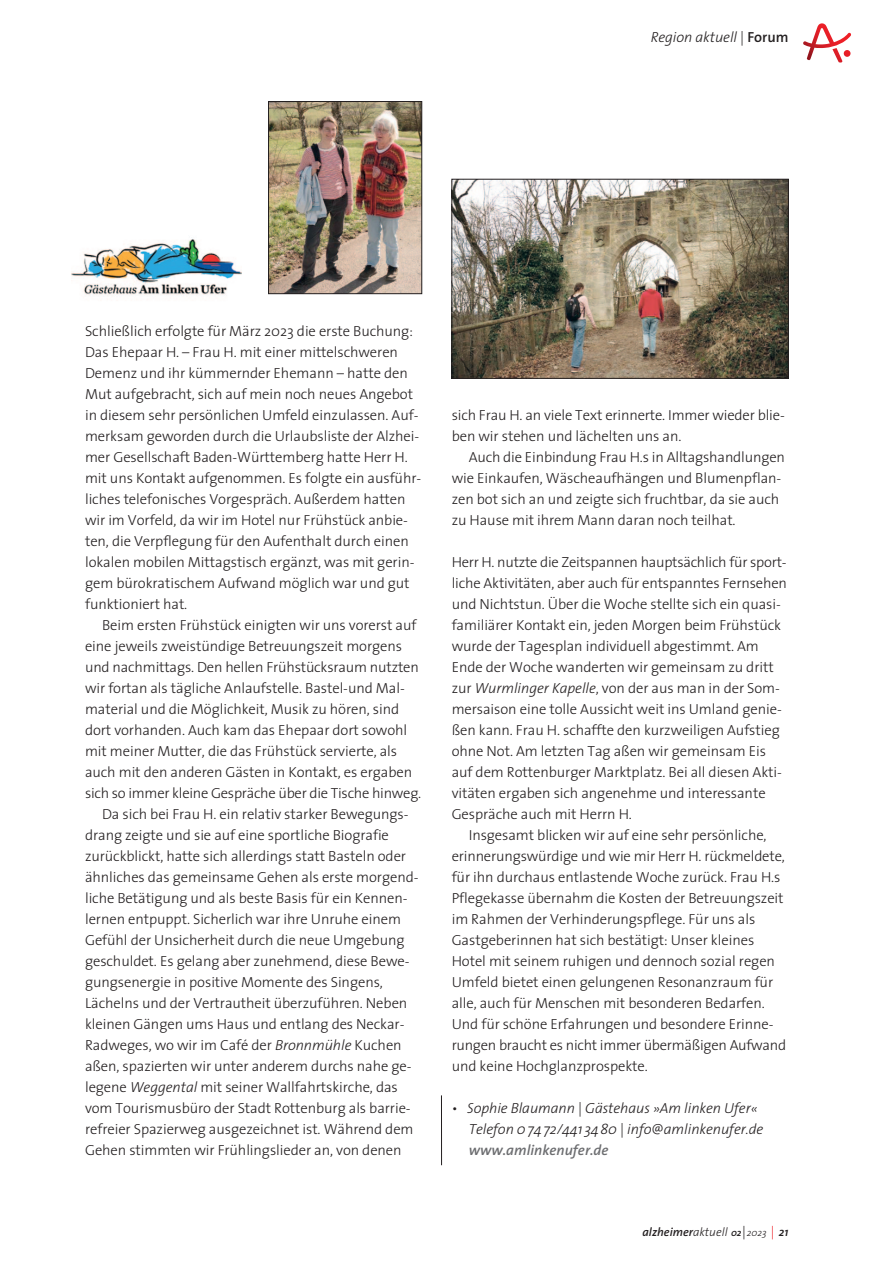
<style>
.page{position:relative;width:893px;height:1263px;background:#fff}
.page>*{position:absolute;margin:0;border:0;box-sizing:border-box;transform-origin:0 0}
.t1{font:300 14.7px/21px "The Sans";letter-spacing:-.005em;color:#231f20}
.t2{font:italic 300 14.7px/21px "The Sans";letter-spacing:-.005em;color:#231f20}
.t3{font:italic 600 12px "The Sans";color:#231f20}
.s1{font-weight:600;font-style:normal}
.s2{font-style:italic}
.s3{font-style:normal}
.s4{font-weight:600;color:#6c6d70}
.s5{font-weight:300}
.s6{font-size:9.9px}
.s7{font-weight:300;font-style:normal;font-size:13.5px}
.s8{font-weight:300;font-size:9.9px}
.s9{font-weight:300;font-style:normal;font-size:13.5px;color:#ee2027}
</style>
<div class="page">
<svg style="left:803px;top:23px;width:48px;height:40px"></svg>
<hr style="left:441px;top:1095px;width:1px;height:70px;background:#231f20">
<img style="left:454px;top:181px;width:333px;height:195px">
<div style="left:452px;top:179px;width:337px;height:199px;border:1px solid #231f20"></div>
<img style="left:270px;top:103px;width:150px;height:189px">
<div style="left:268px;top:101px;width:154px;height:193px;border:1px solid #231f20"></div>
<img style="left:71px;top:239px;width:170px;height:57px">
<p class="t2" style="left:651px;top:28px;width:139px">Region aktuell | <span class="s1">Forum</span></p>
<p class="t1" style="left:85px;top:322px;width:338px">Schließlich erfolgte für März 2023 die erste Buchung:<br>Das Ehepaar H. – Frau H. mit einer mittelschweren Demenz und ihr kümmernder Ehemann – hatte den Mut aufgebracht, sich auf mein noch neues Angebot in diesem sehr persönlichen Umfeld einzulassen. Auf - merksam geworden durch die Urlaubsliste der Alzhei - mer Gesellschaft Baden-Württemberg hatte Herr H. mit uns Kontakt aufgenommen. Es folgte ein ausführ - liches telefonisches Vorgespräch. Außerdem hatten wir im Vorfeld, da wir im Hotel nur Frühstück anbie - ten, die Verpflegung für den Aufenthalt durch einen lokalen mobilen Mittagstisch ergänzt, was mit gerin - gem bürokratischem Aufwand möglich war und gut funktioniert hat.</p>
<p class="t1" style="left:102px;top:616px;width:316px">Beim ersten Frühstück einigten wir uns vorerst auf</p>
<p class="t1" style="left:85px;top:637px;width:319px">eine jeweils zweistündige Betreuungszeit morgens</p>
<p class="t1" style="left:85px;top:658px;width:335px">und nachmittags. Den hellen Frühstücksraum nutz ten</p>
<p class="t1" style="left:85px;top:679px;width:321px">wir fortan als tägliche Anlaufstelle. Bastel-und Mal -</p>
<p class="t1" style="left:85px;top:700px;width:316px">material und die Möglichkeit, Musik zu hören, sind</p>
<p class="t1" style="left:85px;top:721px;width:324px">dort vorhanden. Auch kam das Ehepaar dort sowohl</p>
<p class="t1" style="left:85px;top:742px;width:314px">mit meiner Mutter, die das Frühstück servierte, als</p>
<p class="t1" style="left:85px;top:763px;width:329px">auch mit den anderen Gästen in Kontakt, es ergaben</p>
<p class="t1" style="left:85px;top:784px;width:338px">sich so immer kleine Gespräche über die Tische hin weg.</p>
<p class="t1" style="left:102px;top:805px;width:308px">Da sich bei Frau H. ein relativ starker Bewegungs -</p>
<p class="t1" style="left:85px;top:826px;width:305px">drang zeigte und sie auf eine sportliche Biografie</p>
<p class="t1" style="left:85px;top:847px;width:323px">zurückblickt, hatte sich allerdings statt Basteln oder</p>
<p class="t1" style="left:85px;top:868px;width:335px">ähnliches das gemeinsame Gehen als erste morgend -</p>
<p class="t1" style="left:85px;top:889px;width:324px">liche Betätigung und als beste Basis für ein Kennen -</p>
<p class="t1" style="left:85px;top:910px;width:318px">ler nen entpuppt. Sicherlich war ihre Unruhe einem</p>
<p class="t1" style="left:85px;top:931px;width:321px">Gefühl der Unsicherheit durch die neue Umgebung</p>
<p class="t1" style="left:85px;top:952px;width:326px">geschuldet. Es gelang aber zunehmend, diese Bewe -</p>
<p class="t1" style="left:85px;top:973px;width:299px">gungsenergie in positive Momente des Singens,</p>
<p class="t1" style="left:85px;top:994px;width:324px">Lächelns und der Vertrautheit überzuführen. Neben</p>
<p class="t1" style="left:85px;top:1015px;width:321px">kleinen Gängen ums Haus und entlang des Neckar-</p>
<p class="t1" style="left:85px;top:1036px;width:318px">Radweges, wo wir im Café der <span class="s2">Bronnmühle</span> Kuchen</p>
<p class="t1" style="left:85px;top:1057px;width:328px">aßen, spazierten wir unter anderem durchs nahe ge -</p>
<p class="t1" style="left:85px;top:1078px;width:314px">legene <span class="s2">Weggental</span> mit seiner Wallfahrtskirche, das</p>
<p class="t1" style="left:85px;top:1099px;width:327px">vom Tourismusbüro der Stadt Rottenburg als barrie -</p>
<p class="t1" style="left:85px;top:1120px;width:330px">re freier Spazierweg ausgezeichnet ist. Während dem</p>
<p class="t1" style="left:85px;top:1141px;width:318px">Gehen stimmten wir Frühlingslieder an, von denen</p>
<p class="t1" style="left:452px;top:406px;width:335px">sich Frau H. an viele Text erinnerte. Immer wieder blie - ben wir stehen und lächelten uns an.</p>
<p class="t1" style="left:452px;top:448px;width:335px;text-indent:17px">Auch die Einbindung Frau H.s in Alltagshandlun gen wie Einkaufen, Wäscheaufhängen und Blumenpflan - zen bot sich an und zeigte sich fruchtbar, da sie auch zu Hause mit ihrem Mann daran noch teilhat.</p>
<p class="t1" style="left:452px;top:553px;width:337px">Herr H. nutzte die Zeitspannen hauptsächlich für sport&shy;liche Aktivitäten, aber auch für entspanntes Fernse hen und Nichtstun. Über die Woche stellte sich ein quasi&shy;familiärer Kontakt ein, jeden Morgen beim Frühstück wurde der Tagesplan individuell abgestimmt. Am Ende der Woche wanderten wir gemeinsam zu dritt zur <span class="s2">Wurmlinger Kapelle</span>, von der aus man in der Som - mersaison eine tolle Aussicht weit ins Umland genie - ßen kann. Frau H. schaffte den kurzweiligen Aufstieg ohne Not. Am letzten Tag aßen wir gemeinsam Eis auf dem Rottenburger Marktplatz. Bei all diesen Akti - vitäten ergaben sich angenehme und interessante Gespräche auch mit Herrn H.</p>
<p class="t1" style="left:452px;top:826px;width:336px;text-indent:17px">Insgesamt blicken wir auf eine sehr persönliche, erinnerungswürdige und wie mir Herr H. rückmelde te, für ihn durchaus entlastende Woche zurück. Frau H.s Pflegekasse übernahm die Kosten der Betreuungszeit im Rahmen der Verhinderungspflege. Für uns als Gastgeberinnen hat sich bestätigt: Unser kleines Hotel mit seinem ruhigen und dennoch sozial regen Umfeld bietet einen gelungenen Resonanzraum für alle, auch für Menschen mit besonderen Bedarfen.<br>Und für schöne Erfahrungen und besondere Erinne - run gen braucht es nicht immer übermäßigen Auf wand und keine Hochglanzprospekte.</p>
<p class="t2" style="left:469px;top:1099px;width:296px;text-indent:-17px"><span class="s3">•</span> Sophie Blaumann <span class="s3">|</span> Gästehaus »Am linken Ufer«<br>Telefon 0 74 72/441 34 80 <span class="s3">|</span> info@amlinkenufer.de <span class="s4">www.amlinkenufer.de</span></p>
<p class="t3" style="left:642px;top:1227px;width:148px">alzheimer<span class="s5">aktuell</span> <span class="s6">02</span><span class="s7">|</span><span class="s8">2023</span> <span class="s9">|</span> 21</p>
</div>
